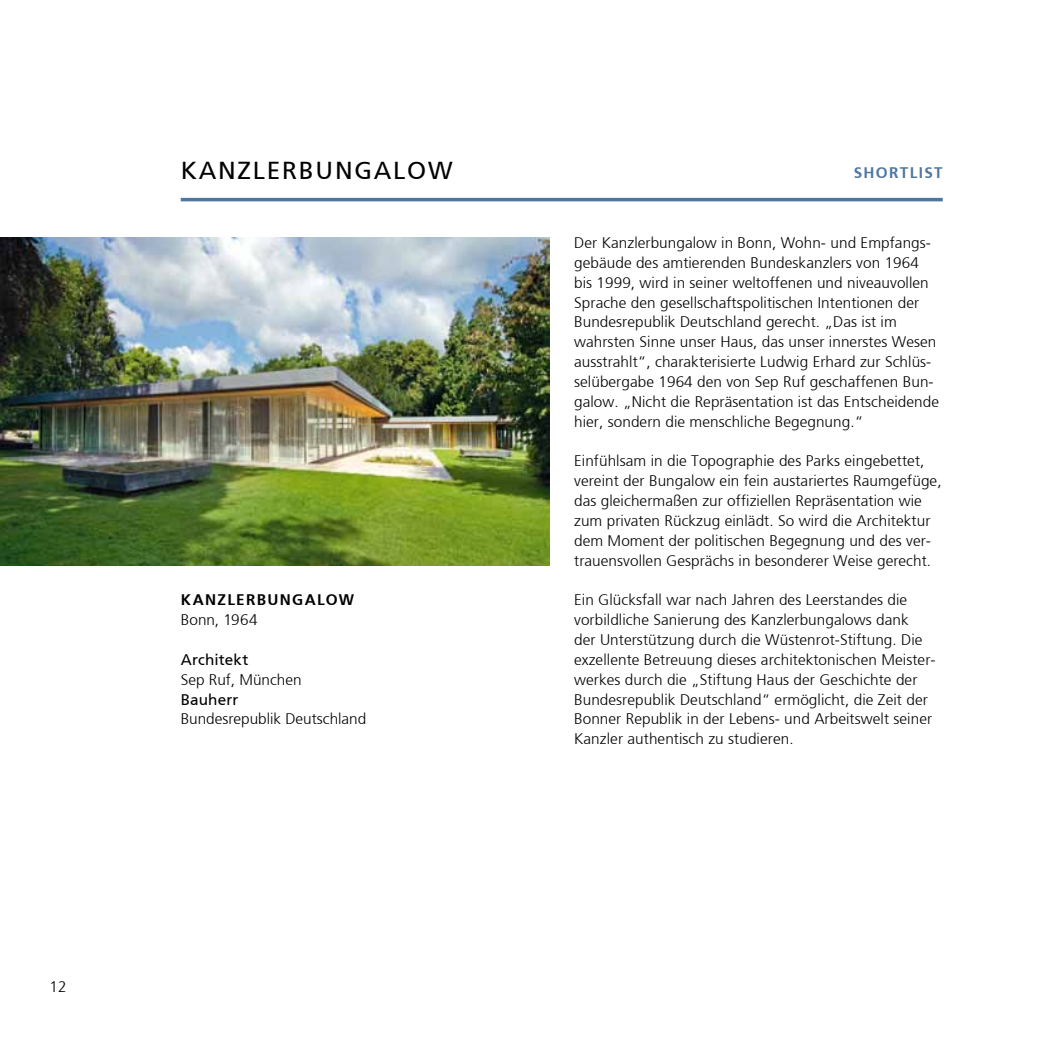
<style>
.page{position:relative;width:1042px;height:1042px;background:#fff}
.page>*{position:absolute;margin:0;border:0;box-sizing:border-box;transform-origin:0 0}
.t1{font:24.5px "BDA Frutiger Roman";letter-spacing:.07em;color:#000}
.t2{font:300 15.4px/19.8px "BDA Frutiger";letter-spacing:.005em;color:#000}
.t3{font:700 15.4px/19.8px "BDA Frutiger";letter-spacing:.085em;color:#000}
.t4{font:700 15.4px "BDA Frutiger";letter-spacing:.085em;color:#4d76a1}
.s1{font-weight:300}
.s2{font-family:"BDA Frutiger Roman";font-weight:400}
</style>
<div class="page">
<hr style="left:181px;top:198px;width:762px;height:3px;background:#4d76a1">
<img style="left:0;top:237px;width:549px;height:329px">
<p class="t2" style="left:50px;top:977px;width:19px">12</p>
<p class="t1" style="left:181px;top:156px;width:87px">KANZLER</p>
<p class="t1" style="left:299px;top:156px;width:155px">BUNGALOW</p>
<p class="t4" style="left:854px;top:164px;width:90px">SHORTLIST</p>
<p class="t3" style="left:181px;top:590px;width:175px">KANZLERBUNGALOW<br><span class="s1">Bonn, 1964</span></p>
<p class="t2" style="left:181px;top:650px;width:187px"><span class="s2">Architekt<br></span>Sep Ruf, München<br><span class="s2">Bauherr<br></span>Bundesrepublik Deutschland</p>
<p class="t2" style="left:574px;top:233px;width:366px">Der Kanzlerbungalow in Bonn, Wohn- und Empfangs&shy;gebäude des amtierenden Bundeskanzlers von 1964 bis 1999, wird in seiner weltoffenen und niveauvollen Sprache den gesellschaftspolitischen Intentionen der Bundesrepublik Deutschland gerecht. „Das ist im wahrsten Sinne unser Haus, das unser innerstes Wesen ausstrahlt“, charakterisierte Ludwig Erhard zur Schlüs&shy;selübergabe 1964 den von Sep Ruf geschaffenen Bun&shy;galow. „Nicht die Repräsentation ist das Entscheidende hier, sondern die menschliche Begegnung.“</p>
<p class="t2" style="left:574px;top:451px;width:369px">Einfühlsam in die Topographie des Parks eingebettet, vereint der Bungalow ein fein austariertes Raumgefüge, das gleichermaßen zur offiziellen Repräsentation wie zum privaten Rückzug einlädt. So wird die Architektur dem Moment der politischen Begegnung und des ver&shy;trauensvollen Gesprächs in besonderer Weise gerecht.</p>
<p class="t2" style="left:574px;top:590px;width:363px">Ein Glücksfall war nach Jahren des Leerstandes die vorbildliche Sanierung des Kanzlerbungalows dank<br>der Unterstützung durch die Wüstenrot-Stiftung. Die exzellente Betreuung dieses architektonischen Meister&shy;werkes durch die „Stiftung Haus der Geschichte der Bundesrepublik Deutschland“ ermöglicht, die Zeit der Bonner Republik in der Lebens- und Arbeitswelt seiner Kanzler authentisch zu studieren.</p>
</div>
